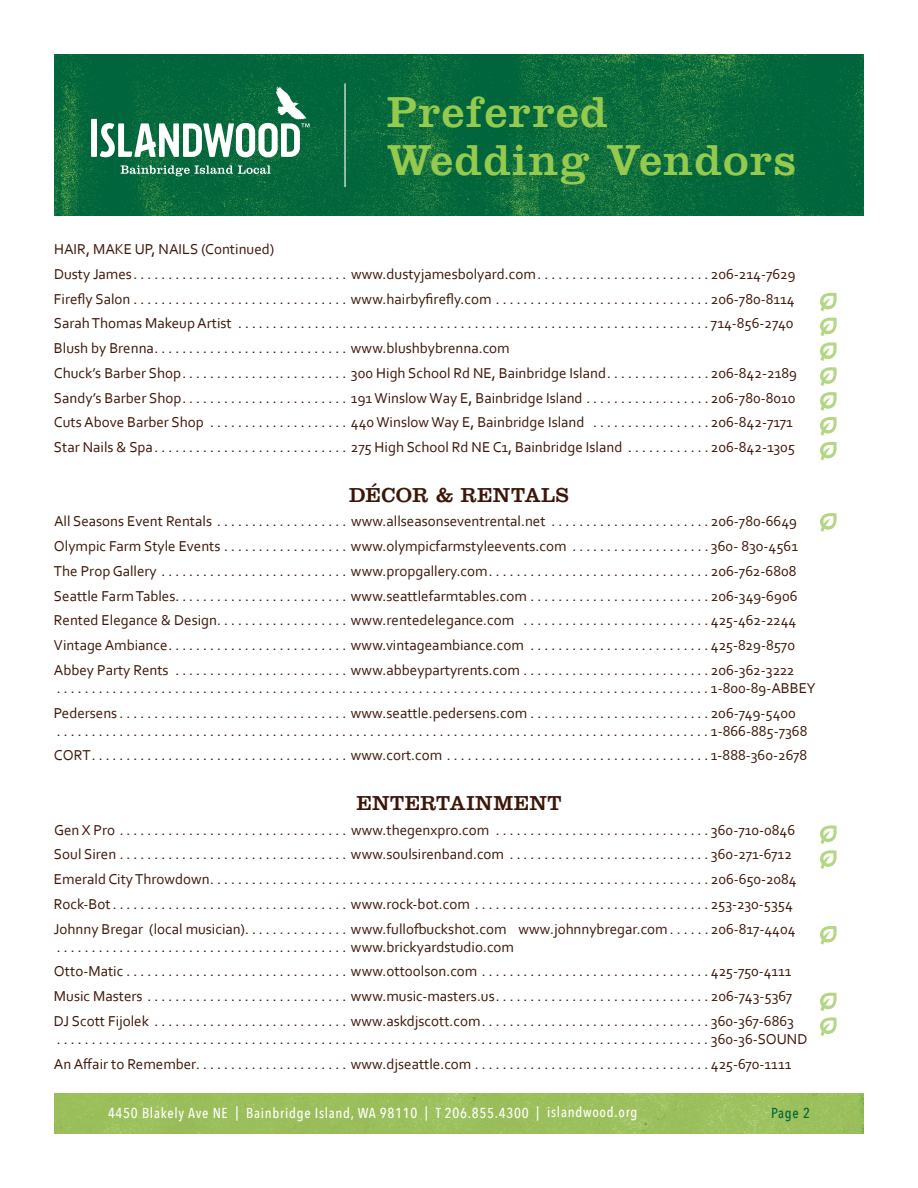
<style>
.page{position:relative;width:918px;height:1188px;background:#fff}
.page>*{position:absolute;margin:0;border:0;box-sizing:border-box;transform-origin:0 0}
.t1{font:45px/48px "Clarendon LT";letter-spacing:.03em;color:#96ca4f}
.t2{font:21px "Clarendon LT";letter-spacing:.03em;color:#3c1608}
.t3{font:15px/24.8px "Corbel";color:#3c1608}
.t4{font:500 14.4px "Avenir Next Condensed";letter-spacing:.05em;color:#fff}
.t5{font:500 14.4px "Avenir Next Condensed";color:#00653c}
</style>
<div class="page">
<img style="left:54px;top:54px;width:810px;height:162px">
<svg style="left:121px;top:165px;width:150px;height:11px;background:#4c9372"></svg>
<svg style="left:91px;top:87px;width:219px;height:70px"></svg>
<hr style="left:344px;top:83px;width:2px;height:104px;background:#fff">
<img style="left:54px;top:1094px;width:810px;height:40px">
<svg style="left:820px;top:292px;width:17px;height:169px"></svg>
<svg style="left:820px;top:513px;width:17px;height:19px"></svg>
<svg style="left:820px;top:825px;width:17px;height:44px"></svg>
<svg style="left:820px;top:926px;width:17px;height:19px"></svg>
<svg style="left:820px;top:992px;width:17px;height:44px"></svg>
<h1 class="t1" style="left:387px;top:88px;width:411px">PREFERRED<br>WEDDING VENDORS</h1>
<p class="t3" style="left:54px;top:236px;width:745px">HAIR, MAKE UP, NAILS (Continued)<br>Dusty James . . . . . . . . . . . . . . . . . . . . . . . . . . . . . . . www.dustyjamesbolyard.com . . . . . . . . . . . . . . . . . . . . . . . . 206-214-7629<br>Firefly Salon . . . . . . . . . . . . . . . . . . . . . . . . . . . . . . . www.hairbyfirefly.com . . . . . . . . . . . . . . . . . . . . . . . . . . . . . . 206-780-8114<br>Sarah Thomas Makeup Artist ................ ...................................................714-856-2740<br>Blush by Brenna . . . . . . . . . . . . . . . . . . . . . . . . . . . . www. blushbybrenna.com<br>Chuck’s Barber Shop . . . . . . . . . . . . . . . . . . . . . . . . 300 High School Rd NE, Bainbridge Island . . . . . . . . . . . . . . 206-842-2189<br>Sandy’s Barber Shop . . . . . . . . . . . . . . . . . . . . . . . . 191 Winslow Way E, Bainbridge Island . . . . . . . . . . . . . . . . . 206-780-8010<br>Cuts Above Barber Shop . . . . . . . . . . . . . . . . . . . . 440 Winslow Way E, Bainbridge Island . . . . . . . . . . . . . . . . 206-842-7171<br>Star Nails &amp; Spa . . . . . . . . . . . . . . . . . . . . . . . . . . . . 275 High School Rd NE C1, Bainbridge Island . . . . . . . . . . . 206-842-1305</p>
<h2 class="t2" style="left:349px;top:482px;width:221px">DÉCOR &amp; RENTALS</h2>
<p class="t3" style="left:54px;top:509px;width:746px">All Seasons Event Rentals . . . . . . . . . . . . . . . . . . . www. allseasonseventrental. net . . . . . . . . . . . . . . . . . . . . . . 206-780-6649<br>Olympic Farm Style Events . . . . . . . . . . . . . . . . . . www. olympicfarmstyleevents. com . . . . . . . . . . . . . . . . . . . 360- 830-4561<br>The Prop Gallery . . . . . . . . . . . . . . . . . . . . . . . . . . . www. propgallery.com . . . . . . . . . . . . . . . . . . . . . . . . . . . . . . . 206-762-6808<br>Seattle Farm Tables . . . . . . . . . . . . . . . . . . . . . . . . . www. seattlefarmtables. com . . . . . . . . . . . . . . . . . . . . . . . . . 206-349-6906<br>Rented Elegance &amp; Design . . . . . . . . . . . . . . . . . . . www. rentedelegance.com . . . . . . . . . . . . . . . . . . . . . . . . . . 425-462-2244<br>Vintage Ambiance . . . . . . . . . . . . . . . . . . . . . . . . . . www.vintageambiance.com . . . . . . . . . . . . . . . . . . . . . . . . . 425-829-8570<br>Abbey Party Rents . . . . . . . . . . . . . . . . . . . . . . . . . www. abbeypartyrents. com . . . . . . . . . . . . . . . . . . . . . . . . . . 206-362-3222</p>
<p class="t3" style="left:54px;top:675px;width:763px">..............................................................................................1-800-89-ABBEY<br>Pedersens . . . . . . . . . . . . . . . . . . . . . . . . . . . . . . . . . www.seattle. pedersens.com . . . . . . . . . . . . . . . . . . . . . . . . . 206-749-5400</p>
<p class="t3" style="left:54px;top:718px;width:755px">..............................................................................................1-866-885-7368<br>CORT . . . . . . . . . . . . . . . . . . . . . . . . . . . . . . . . . . . . . www. cort. com . . . . . . . . . . . . . . . . . . . . . . . . . . . . . . . . . . . . . 1-888-360-2678</p>
<h2 class="t2" style="left:356px;top:790px;width:207px">ENTERTAINMENT</h2>
<p class="t3" style="left:54px;top:817px;width:744px">Gen X Pro . . . . . . . . . . . . . . . . . . . . . . . . . . . . . . . . . www.thegenxpro.com . . . . . . . . . . . . . . . . . . . . . . . . . . . . . . 360-710-0846<br>Soul Siren . . . . . . . . . . . . . . . . . . . . . . . . . . . . . . . . . www.soulsirenband.com . . . . . . . . . . . . . . . . . . . . . . . . . . . . 360-271-6712<br>Emerald City Throwdown .................... ...................................................206-650-2084<br>Rock-Bot . . . . . . . . . . . . . . . . . . . . . . . . . . . . . . . . . . www. rock-bot. com . . . . . . . . . . . . . . . . . . . . . . . . . . . . . . . . . 253-230-5354<br>Johnny Bregar (local musician) . . . . . . . . . . . . . . . www.fullofbuckshot.com www.johnnybregar.com . . . . . 206-817-4404</p>
<p class="t3" style="left:54px;top:934px;width:742px">.......................................... www.brickyardstudio.com<br>Otto-Matic . . . . . . . . . . . . . . . . . . . . . . . . . . . . . . . . www. ottoolson. com . . . . . . . . . . . . . . . . . . . . . . . . . . . . . . . . 425-750-4111<br>Music Masters . . . . . . . . . . . . . . . . . . . . . . . . . . . . . www. music-masters. us . . . . . . . . . . . . . . . . . . . . . . . . . . . . . . 206-743-5367<br>DJ Scott Fijolek . . . . . . . . . . . . . . . . . . . . . . . . . . . . www. askdjscott. com . . . . . . . . . . . . . . . . . . . . . . . . . . . . . . . . 360-367-6863</p>
<p class="t3" style="left:54px;top:1026px;width:755px">..............................................................................................360-36-SOUND<br>An Affair to Remember . . . . . . . . . . . . . . . . . . . . . . www.djseattle.com . . . . . . . . . . . . . . . . . . . . . . . . . . . . . . . . . 425-670-1111</p>
<p class="t4" style="left:108px;top:1104px;width:531px">4450 Blakely Ave NE | Bainbridge Island, WA 98110 | T 206.855.4300 | islandwood.org</p>
<p class="t5" style="left:771px;top:1104px;width:40px">Page 2</p>
</div>
